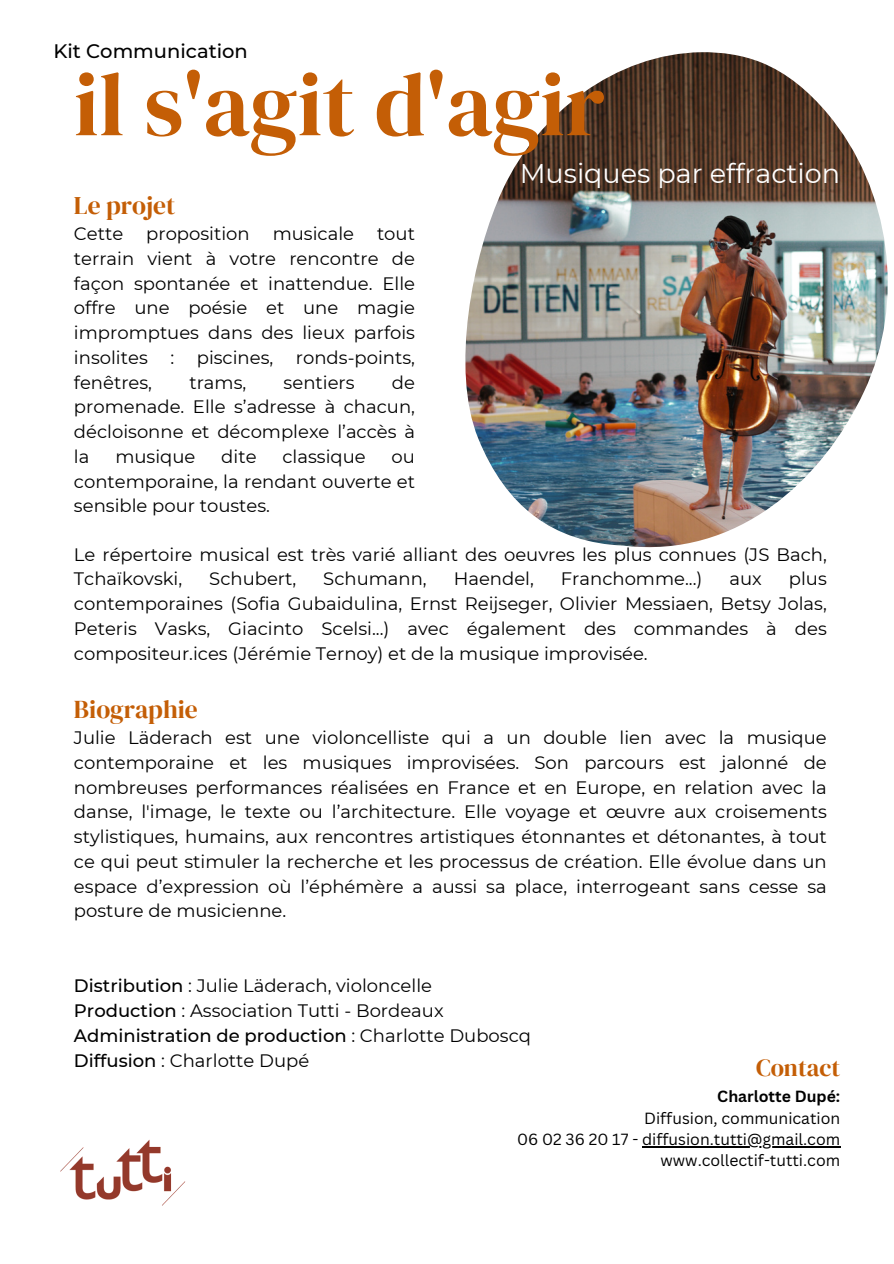
<style>
.page{position:relative;width:894px;height:1264px;background:#fff}
.page>*{position:absolute;margin:0;border:0;box-sizing:border-box;transform-origin:0 0}
.t1{font:89.7px "DM Serif Display";color:#c45e06}
.t2{font:27px "Montserrat";color:#fff}
.t3{font:25.5px "DM Serif Display";color:#c45e06}
.t4{font:24.3px "DM Serif Display";color:#c45e06}
.t5{font:500 19.5px "Montserrat";color:#000}
.t6{font:18px/24.8px "Montserrat";color:#000;text-align:justify}
.t7{font:15.75px "Canva Sans";color:#000}
.t8{font:700 15.75px "Canva Sans";color:#000}
.s1{font-weight:500}
</style>
<div class="page">
<img style="left:465px;top:52px;width:422px;height:495px">
<img style="left:60px;top:1139px;width:126px;height:67px">
<hr style="left:642px;top:1146px;width:198px;height:1px;background:#000">
<p class="t5" style="left:53px;top:39px;width:196px">Kit Communication</p>
<p class="t1" style="left:74px;top:42px;width:532px">il s'agit d'agir</p>
<h2 class="t2" style="left:519px;top:157px;width:322px">Musiques par effraction</h2>
<h4 class="t3" style="left:74px;top:188px;width:103px">Le projet</h4>
<h4 class="t6" style="left:74px;top:221px;width:51px">Cette</h4>
<h4 class="t6" style="left:146px;top:221px;width:105px">proposition</h4>
<h4 class="t6" style="left:272px;top:221px;width:83px">musicale</h4>
<h4 class="t6" style="left:74px;top:221px;width:342px;text-indent:303px">tout terrain vient à votre rencontre de façon spontanée et inattendue. Elle offre une poésie et une magie impromptues dans des lieux parfois insolites</h4>
<h4 class="t6" style="left:170px;top:345px;width:5px">:</h4>
<h4 class="t6" style="left:197px;top:345px;width:78px">piscines,</h4>
<h4 class="t6" style="left:296px;top:345px;width:121px">ronds-points,</h4>
<h4 class="t6" style="left:74px;top:370px;width:80px">fenêtres,</h4>
<h4 class="t6" style="left:189px;top:370px;width:58px">trams,</h4>
<h4 class="t6" style="left:283px;top:370px;width:72px">sentiers</h4>
<h4 class="t6" style="left:74px;top:370px;width:342px;text-align:left;text-indent:318px">de promenade. Elle s’adresse à chacun, décloisonne et décomplexe l’accès à la</h4>
<h4 class="t6" style="left:115px;top:444px;width:82px">musique</h4>
<h4 class="t6" style="left:221px;top:444px;width:37px">dite</h4>
<h4 class="t6" style="left:282px;top:444px;width:85px">classique</h4>
<h4 class="t6" style="left:74px;top:444px;width:342px;text-indent:317px">ou contemporaine, la rendant ouverte et sensible pour toustes.</h4>
<p class="t6" style="left:74px;top:542px;width:754px">Le répertoire musical est très varié alliant des oeuvres les plus connues (JS Bach,<br>Tchaïkovski,</p>
<p class="t6" style="left:74px;top:566px;width:754px;text-indent:714px">plus contemporaines (Sofia Gubaidulina, Ernst Reijseger, Olivier Messiaen, Betsy Jolas, Peteris Vasks, Giacinto Scelsi...) avec également des commandes à des compositeur.ices (Jérémie Ternoy) et de la musique improvisée.</p>
<p class="t6" style="left:209px;top:566px;width:88px">Schubert,</p>
<p class="t6" style="left:323px;top:566px;width:105px">Schumann,</p>
<p class="t6" style="left:453px;top:566px;width:82px">Haendel,</p>
<p class="t6" style="left:560px;top:566px;width:143px">Franchomme...)</p>
<p class="t6" style="left:729px;top:566px;width:34px">aux</p>
<h4 class="t3" style="left:74px;top:691px;width:125px">Biographie</h4>
<h4 class="t6" style="left:74px;top:725px;width:754px">Julie Läderach est une violoncelliste qui a un double lien avec la musique contemporaine et les musiques improvisées. Son parcours est jalonné de nombreuses performances réalisées en France et en Europe, en relation avec la danse, l'image, le texte ou l’architecture. Elle voyage et œuvre aux croisements stylistiques, humains, aux rencontres artistiques étonnantes et détonantes, à tout ce qui peut stimuler la recherche et les processus de création. Elle évolue dans un espace d’expression où l’éphémère a aussi sa place, interrogeant sans cesse sa posture de musicienne.</h4>
<p class="t6" style="left:74px;top:973px;width:458px;text-align:left"><span class="s1">Distribution</span> : Julie Läderach, violoncelle <span class="s1">Production</span> : Association Tutti - Bordeaux <span class="s1">Administration de production</span> : Charlotte Duboscq <span class="s1">Diffusion</span> : Charlotte Dupé</p>
<h4 class="t4" style="left:755px;top:1051px;width:86px">Contact</h4>
<h4 class="t8" style="left:717px;top:1085px;width:124px">Charlotte Dupé:</h4>
<p class="t7" style="left:644px;top:1106px;width:197px">Diffusion, communication</p>
<p class="t7" style="left:517px;top:1128px;width:324px">06 02 36 20 17 - diffusion.tutti@gmail.com</p>
<p class="t7" style="left:660px;top:1149px;width:181px">www.collectif-tutti.com</p>
</div>
